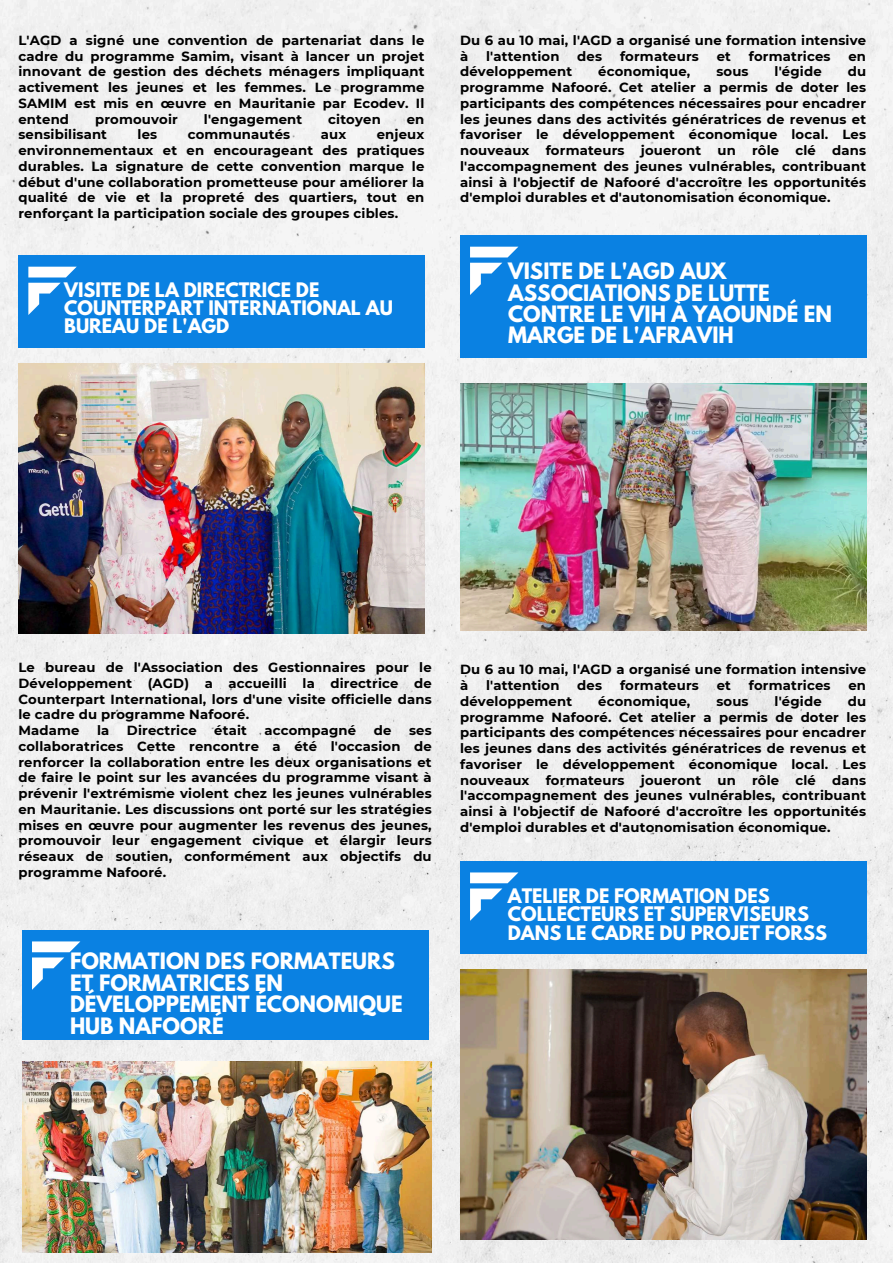
<style>
.page{position:relative;width:893px;height:1263px;background:#f0f0f0}
.page>*{position:absolute;margin:0;border:0;box-sizing:border-box;transform-origin:0 0}
.t1{font:700 20.02px/21.4px "League Spartan";color:#fff}
.t2{font:700 17.77px/18.3px "League Spartan";color:#fff}
.t3{font:700 13.2px/15.8px "Montserrat";letter-spacing:.015em;color:#000;text-align:justify}
</style>
<div class="page">
<div style="left:18px;top:255px;width:406px;height:92px;background:#0a81e2"></div>
<svg style="left:28px;top:283px;width:33px;height:32px"></svg>
<svg style="left:28px;top:267px;width:49px;height:10px"></svg>
<div style="left:22px;top:930px;width:406px;height:110px;background:#0a81e2"></div>
<svg style="left:32px;top:941px;width:48px;height:49px"></svg>
<img style="left:18px;top:363px;width:407px;height:271px">
<img style="left:23px;top:1061px;width:409px;height:191px">
<div style="left:460px;top:235px;width:406px;height:123px;background:#0a81e2"></div>
<svg style="left:470px;top:263px;width:32px;height:32px"></svg>
<svg style="left:470px;top:247px;width:48px;height:10px"></svg>
<img style="left:460px;top:384px;width:406px;height:246px">
<div style="left:460px;top:861px;width:406px;height:92px;background:#0a81e2"></div>
<svg style="left:470px;top:872px;width:48px;height:49px"></svg>
<img style="left:460px;top:969px;width:406px;height:270px">
<p class="t3" style="left:18px;top:32px;width:407px">L'AGD a signé une convention de partenariat dans le cadre du programme Samim, visant à lancer un projet innovant de gestion des déchets ménagers impliquant activement les jeunes et les femmes. Le programme SAMIM est mis en œuvre en Mauritanie par Ecodev. Il entend</p>
<p class="t3" style="left:95px;top:111px;width:84px">promouvoir</p>
<p class="t3" style="left:204px;top:111px;width:100px">l'engagement</p>
<p class="t3" style="left:328px;top:111px;width:54px">citoyen</p>
<p class="t3" style="left:407px;top:111px;width:19px">en</p>
<p class="t3" style="left:18px;top:127px;width:90px">sensibilisant</p>
<p class="t3" style="left:138px;top:127px;width:21px">les</p>
<p class="t3" style="left:188px;top:127px;width:104px">communautés</p>
<p class="t3" style="left:321px;top:127px;width:27px">aux</p>
<p class="t3" style="left:18px;top:127px;width:407px;text-indent:358px">enjeux environnementaux et en encourageant des pratiques durables. La signature de cette convention marque le début d'une collaboration prometteuse pour améliorer la qualité de vie et la propreté des quartiers, tout en renforçant la participation sociale des groupes cibles.</p>
<h2 class="t2" style="left:64px;top:283px;width:330px">VISITE DE LA DIRECTRICE DE<br>COUNTERPART INTERNATIONAL AU<br>BUREAU DE L'AGD</h2>
<p class="t3" style="left:460px;top:32px;width:407px">Du 6 au 10 mai, l'AGD a organisé une formation intensive à</p>
<p class="t3" style="left:486px;top:48px;width:75px">l'attention</p>
<p class="t3" style="left:577px;top:48px;width:26px">des</p>
<p class="t3" style="left:620px;top:48px;width:80px">formateurs</p>
<p class="t3" style="left:717px;top:48px;width:16px">et</p>
<p class="t3" style="left:749px;top:48px;width:83px">formatrices</p>
<p class="t3" style="left:848px;top:48px;width:19px">en</p>
<p class="t3" style="left:460px;top:64px;width:114px">développement</p>
<p class="t3" style="left:598px;top:64px;width:94px">économique,</p>
<p class="t3" style="left:716px;top:64px;width:34px">sous</p>
<p class="t3" style="left:774px;top:64px;width:49px">l'égide</p>
<p class="t3" style="left:460px;top:64px;width:407px;text-indent:387px">du programme Nafooré. Cet atelier a permis de doter les participants des compétences nécessaires pour encadrer les jeunes dans des activités génératrices de revenus et favoriser le développement économique local. Les nouveaux formateurs joueront un rôle clé dans l'accompagnement des jeunes vulnérables, contribuant ainsi à l'objectif de Nafooré d'accroître les opportunités d'emploi durables et d'autonomisation économique.</p>
<h1 class="t1" style="left:508px;top:263px;width:325px;line-height:21.1px">VISITE DE L'AGD AUX<br>ASSOCIATIONS DE LUTTE<br>CONTRE LE VIH À YAOUNDÉ EN<br>MARGE DE L'AFRAVIH</h1>
<p class="t3" style="left:18px;top:659px;width:415px;text-align:left">Le bureau de l'Association des Gestionnaires pour le Développement (AGD) a accueilli la directrice de Counterpart International, lors d'une visite officielle dans le cadre du programme Nafooré.<br>Madame</p>
<p class="t3" style="left:97px;top:722px;width:14px">la</p>
<p class="t3" style="left:127px;top:722px;width:71px">Directrice</p>
<p class="t3" style="left:214px;top:722px;width:34px">était</p>
<p class="t3" style="left:264px;top:722px;width:93px">accompagné</p>
<p class="t3" style="left:374px;top:722px;width:19px">de</p>
<p class="t3" style="left:18px;top:722px;width:415px;text-indent:390px">ses collaboratrices Cette rencontre a été l'occasion de renforcer la collaboration entre les deux organisations et de faire le point sur les avancées du programme visant à prévenir l'extrémisme violent chez les jeunes vulnérables en Mauritanie. Les discussions ont porté sur les stratégies mises en œuvre pour augmenter les revenus des jeunes, promouvoir leur engagement civique et élargir leurs réseaux de soutien, conformément aux objectifs du programme Nafooré.</p>
<h1 class="t1" style="left:70px;top:953px;width:334px">FORMATION DES FORMATEURS<br>ET FORMATRICES EN<br>DÉVELOPPEMENT ÉCONOMIQUE<br>HUB NAFOORÉ</h1>
<p class="t3" style="left:460px;top:662px;width:407px">Du 6 au 10 mai, l'AGD a organisé une formation intensive à</p>
<p class="t3" style="left:486px;top:677px;width:75px">l'attention</p>
<p class="t3" style="left:577px;top:677px;width:26px">des</p>
<p class="t3" style="left:620px;top:677px;width:80px">formateurs</p>
<p class="t3" style="left:717px;top:677px;width:16px">et</p>
<p class="t3" style="left:749px;top:677px;width:83px">formatrices</p>
<p class="t3" style="left:848px;top:677px;width:19px">en</p>
<p class="t3" style="left:460px;top:693px;width:114px">développement</p>
<p class="t3" style="left:598px;top:693px;width:94px">économique,</p>
<p class="t3" style="left:716px;top:693px;width:34px">sous</p>
<p class="t3" style="left:774px;top:693px;width:49px">l'égide</p>
<p class="t3" style="left:460px;top:693px;width:407px;text-indent:387px">du programme Nafooré. Cet atelier a permis de doter les participants des compétences nécessaires pour encadrer les jeunes dans des activités génératrices de revenus et favoriser le développement économique local. Les nouveaux formateurs joueront un rôle clé dans l'accompagnement des jeunes vulnérables, contribuant ainsi à l'objectif de Nafooré d'accroître les opportunités d'emploi durables et d'autonomisation économique.</p>
<h2 class="t2" style="left:508px;top:889px;width:321px">ATELIER DE FORMATION DES<br>COLLECTEURS ET SUPERVISEURS<br>DANS LE CADRE DU PROJET FORSS</h2>
</div>
